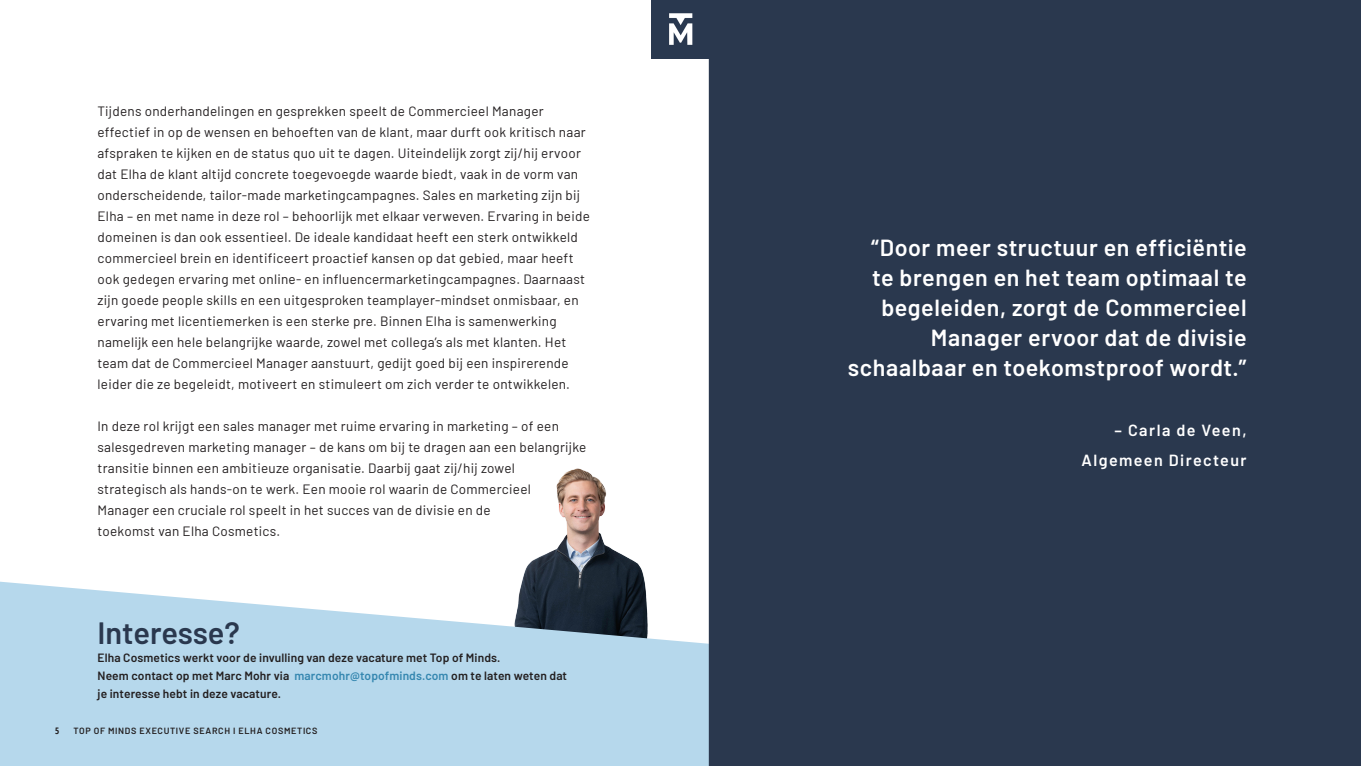
<style>
.page{position:relative;width:1361px;height:766px;background:#fff}
.page>*{position:absolute;margin:0;border:0;box-sizing:border-box;transform-origin:0 0}
.t1{font:600 30.75px "Barlow";letter-spacing:-.005em;color:#2a384e}
.Page_header_kopie{font:600 23.25px/30px "Barlow";letter-spacing:.025em;color:#fff;text-align:right}
.t2{font:600 16.12px "Barlow";letter-spacing:.09em;color:#fff}
.t3{font:13.5px/21px "Barlow";letter-spacing:.02em;color:#231f20}
.t4{font:600 12px/18px "Barlow";letter-spacing:.01em;color:#231f20}
.t5{font:600 9px "Barlow";letter-spacing:.07em;color:#231f20}
.t6{font:700 condensed 9px "Open Sans";color:#231f20}
.s1{color:#3587b0}
</style>
<div class="page">
<img style="left:522px;top:468px;width:123px;height:113px">
<svg style="left:0;top:581px;width:709px;height:184px;background:#b6d3e4"></svg>
<div style="left:709px;top:0;width:652px;height:765px;background:#2a384e"></div>
<img style="left:651px;top:0;width:58px;height:58px">
<p class="t3" style="left:98px;top:99px;width:494px">Tijdens onderhandelingen en gesprekken speelt de Commercieel Manager effectief in op de wensen en behoeften van de klant, maar durft ook kritisch naar afspraken te kijken en de status quo uit te dagen. Uiteindelijk zorgt zij/hij ervoor dat Elha de klant altijd concrete toegevoegde waarde biedt, vaak in de vorm van onderscheidende, tailor-made marketingcampagnes. Sales en marketing zijn bij Elha – en met name in deze rol – behoorlijk met elkaar verweven. Ervaring in beide domeinen is dan ook essentieel. De ideale kandidaat heeft een sterk ontwikkeld commercieel brein en identificeert proactief kansen op dat gebied, maar heeft ook gedegen ervaring met online- en influencermarketingcampagnes. Daarnaast zijn goede people skills en een uitgesproken teamplayer-mindset onmisbaar, en ervaring met licentiemerken is een sterke pre. Binnen Elha is samenwerking namelijk een hele belangrijke waarde, zowel met collega’s als met klanten. Het team dat de Commercieel Manager aanstuurt, gedijt goed bij een inspirerende leider die ze begeleidt, motiveert en stimuleert om zich verder te ontwikkelen.</p>
<p class="t3" style="left:98px;top:414px;width:490px">In deze rol krijgt een sales manager met ruime ervaring in marketing – of een salesgedreven marketing manager – de kans om bij te dragen aan een belangrijke transitie binnen een ambitieuze organisatie. Daarbij gaat zij/hij zowel</p>
<p class="t3" style="left:98px;top:477px;width:435px">strategisch als hands-on te werk. Een mooie rol waarin de Commercieel</p>
<p class="t3" style="left:98px;top:498px;width:395px">Manager een cruciale rol speelt in het succes van de divisie en de</p>
<p class="t3" style="left:98px;top:519px;width:184px">toekomst van Elha Cosmetics.</p>
<p class="t1" style="left:98px;top:610px;width:144px">Interesse?</p>
<p class="t4" style="left:98px;top:647px;width:404px">Elha Cosmetics werkt voor de invulling van deze vacature met Top of Minds.</p>
<p class="t4" style="left:98px;top:665px;width:471px">Neem contact op met Marc Mohr via <span class="s1">marcmohr@topofminds.com</span> om te laten weten dat je interesse hebt in deze vacature.</p>
<p class="t6" style="left:55px;top:724px;width:6px">5</p>
<p class="t5" style="left:73px;top:724px;width:246px">TOP OF MINDS EXECUTIVE SEARCH I ELHA COSMETICS</p>
<p class="Page_header_kopie" style="left:848px;top:230px;width:400px">“Door meer structuur en efficiëntie te brengen en het team optimaal te begeleiden, zorgt de Commercieel Manager ervoor dat de divisie schaalbaar en toekomstproof wordt.”</p>
<p class="t2" style="left:1114px;top:418px;width:134px">– Carla de Veen,</p>
<p class="t2" style="left:1081px;top:448px;width:166px">Algemeen Directeur</p>
</div>
